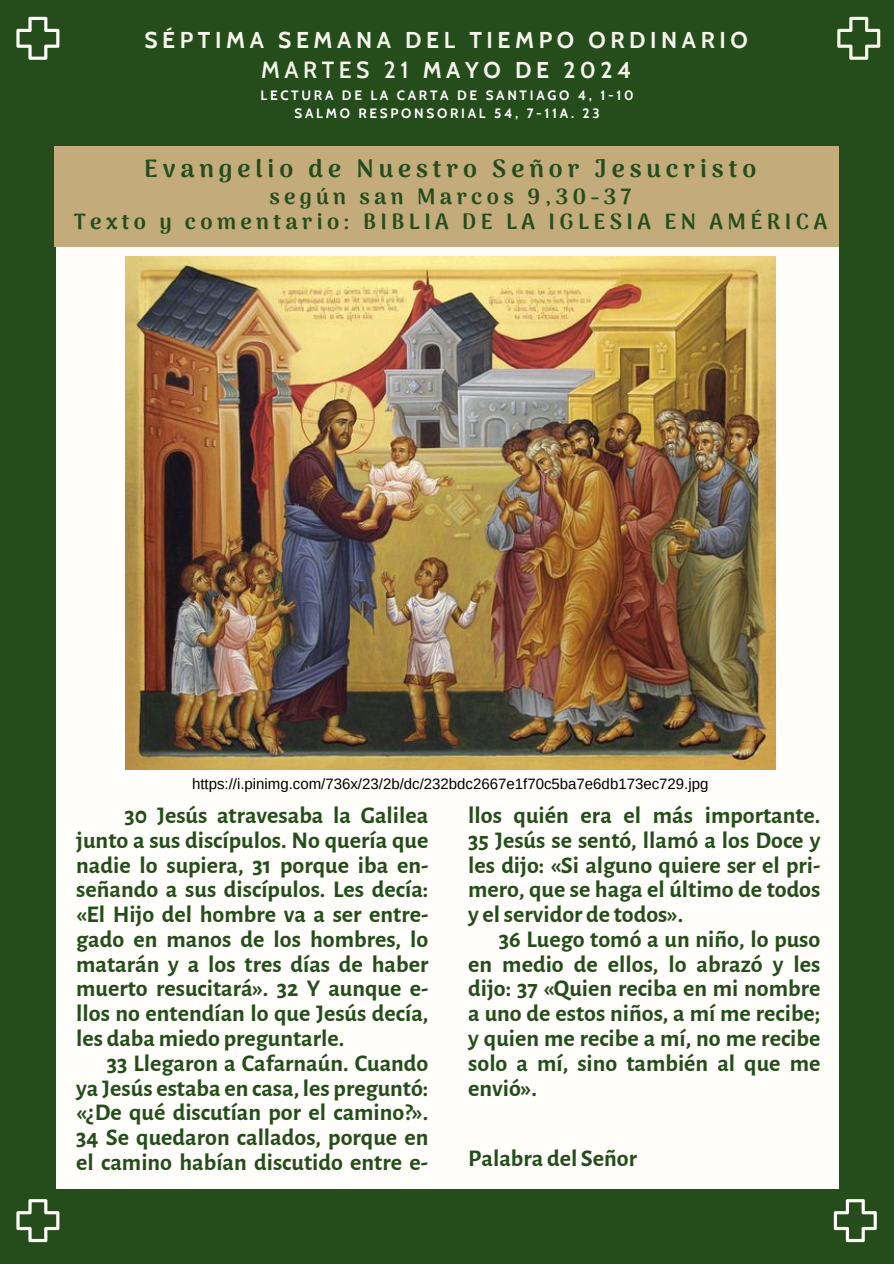
<style>
.page{position:relative;width:894px;height:1264px;background:#fff}
.page>*{position:absolute;margin:0;border:0;box-sizing:border-box;transform-origin:0 0}
.t1{font:900 24.75px "Arima Madurai";letter-spacing:.2em;color:#254d1b}
.t2{font:700 24px "Alegreya Sans";color:#254d1b}
.t3{font:700 22.8px "Cabin";letter-spacing:.2em;color:#f6f4eb}
.t4{font:900 21.75px/24.8px "Arima Madurai";letter-spacing:.2em;color:#254d1b;text-align:center}
.t5{font:15px "Arimo";color:#000}
.t6{font:700 13.5px "Cabin";letter-spacing:.2em;color:#fff}
.s1{font-weight:600}
</style>
<div class="page">
<div style="left:0;top:0;width:893px;height:1263px;background:#254d1b"></div>
<div style="left:56px;top:196px;width:782px;height:992px;background:#fffefa"></div>
<div style="left:54px;top:146px;width:784px;height:101px;background:#c4ab7b"></div>
<svg style="left:16px;top:17px;width:43px;height:43px"></svg>
<svg style="left:833px;top:1199px;width:43px;height:43px"></svg>
<svg style="left:16px;top:1199px;width:43px;height:43px"></svg>
<svg style="left:837px;top:17px;width:43px;height:43px"></svg>
<img style="left:125px;top:256px;width:650px;height:513px">
<p class="t3" style="left:144px;top:26px;width:604px">SÉPTIMA SEMANA DEL TIEMPO ORDINARIO</p>
<p class="t3" style="left:261px;top:56px;width:372px"><span class="s1">MARTES 21</span> MAYO DE 2024</p>
<p class="t6" style="left:260px;top:87px;width:374px">LECTURA DE LA CARTA DE SANTIAGO 4, 1-10</p>
<p class="t6" style="left:294px;top:105px;width:306px">SALMO RESPONSORIAL 54, 7-11A. 23</p>
<p class="t1" style="left:144px;top:154px;width:613px">Evangelio de Nuestro Señor Jesucristo</p>
<p class="t4" style="left:74px;top:184px;width:754px">según san Marcos 9,30-37<br>Texto y comentario: BIBLIA DE LA IGLESIA EN AMÉRICA</p>
<p class="t5" style="left:192px;top:775px;width:518px">https://i.pinimg.com/736x/23/2b/dc/232bdc2667e1f70c5ba7e6db173ec729.jpg</p>
<h2 class="t2" style="left:468px;top:804px;width:353px">llos quién era el más importante.</h2>
<h2 class="t2" style="left:468px;top:828px;width:353px">35 Jesús se sentó, llamó a los Doce y</h2>
<h2 class="t2" style="left:468px;top:853px;width:353px">les dijo: «Si alguno quiere ser el pri-</h2>
<h2 class="t2" style="left:468px;top:878px;width:353px">mero, que se haga el último de todos</h2>
<h2 class="t2" style="left:468px;top:903px;width:216px">y elservidor de todos».</h2>
<h2 class="t2" style="left:498px;top:927px;width:323px">36 Luego tomó a un niño, lo puso</h2>
<h2 class="t2" style="left:468px;top:952px;width:353px">en medio de ellos, lo abrazó y les</h2>
<h2 class="t2" style="left:468px;top:977px;width:353px">dijo: 37 «Quien reciba en mi nombre</h2>
<h2 class="t2" style="left:468px;top:1002px;width:353px">a uno de estos niños, a mí me recibe;</h2>
<h2 class="t2" style="left:468px;top:1026px;width:353px">y quien me recibe a mí, no me recibe</h2>
<h2 class="t2" style="left:468px;top:1051px;width:353px">solo a mí, sino también al que me</h2>
<h2 class="t2" style="left:468px;top:1076px;width:70px">envió».</h2>
<h1 class="t2" style="left:124px;top:804px;width:305px">30 Jesús atravesaba la Galilea</h1>
<h1 class="t2" style="left:76px;top:828px;width:353px">junto a sus discípulos. No quería que</h1>
<h1 class="t2" style="left:76px;top:853px;width:353px">nadie lo supiera, 31 porque iba en-</h1>
<h1 class="t2" style="left:76px;top:878px;width:353px">señando a sus discípulos. Les decía:</h1>
<h1 class="t2" style="left:76px;top:903px;width:353px">«El Hijo del hombre va a ser entre-</h1>
<h1 class="t2" style="left:76px;top:927px;width:353px">gado en manos de los hombres, lo</h1>
<h1 class="t2" style="left:76px;top:952px;width:353px">matarán y a los tres días de haber</h1>
<h1 class="t2" style="left:76px;top:977px;width:353px">muerto resucitará». 32 Y aunque e-</h1>
<h1 class="t2" style="left:76px;top:1002px;width:353px">llos no entendían lo que Jesús decía,</h1>
<h1 class="t2" style="left:76px;top:1026px;width:269px">les daba miedo preguntarle.</h1>
<h1 class="t2" style="left:107px;top:1051px;width:323px">33 Llegaron a Cafarnaún. Cuando</h1>
<h1 class="t2" style="left:76px;top:1076px;width:353px">ya Jesús estaba en casa, les preguntó:</h1>
<h1 class="t2" style="left:76px;top:1101px;width:353px">«¿De qué discutían por el camino?».</h1>
<h1 class="t2" style="left:76px;top:1125px;width:353px">34 Se quedaron callados, porque en</h1>
<h1 class="t2" style="left:76px;top:1150px;width:353px">el camino habían discutido entre e-</h1>
<h1 class="t2" style="left:468px;top:1147px;width:170px">Palabra del Señor</h1>
</div>
